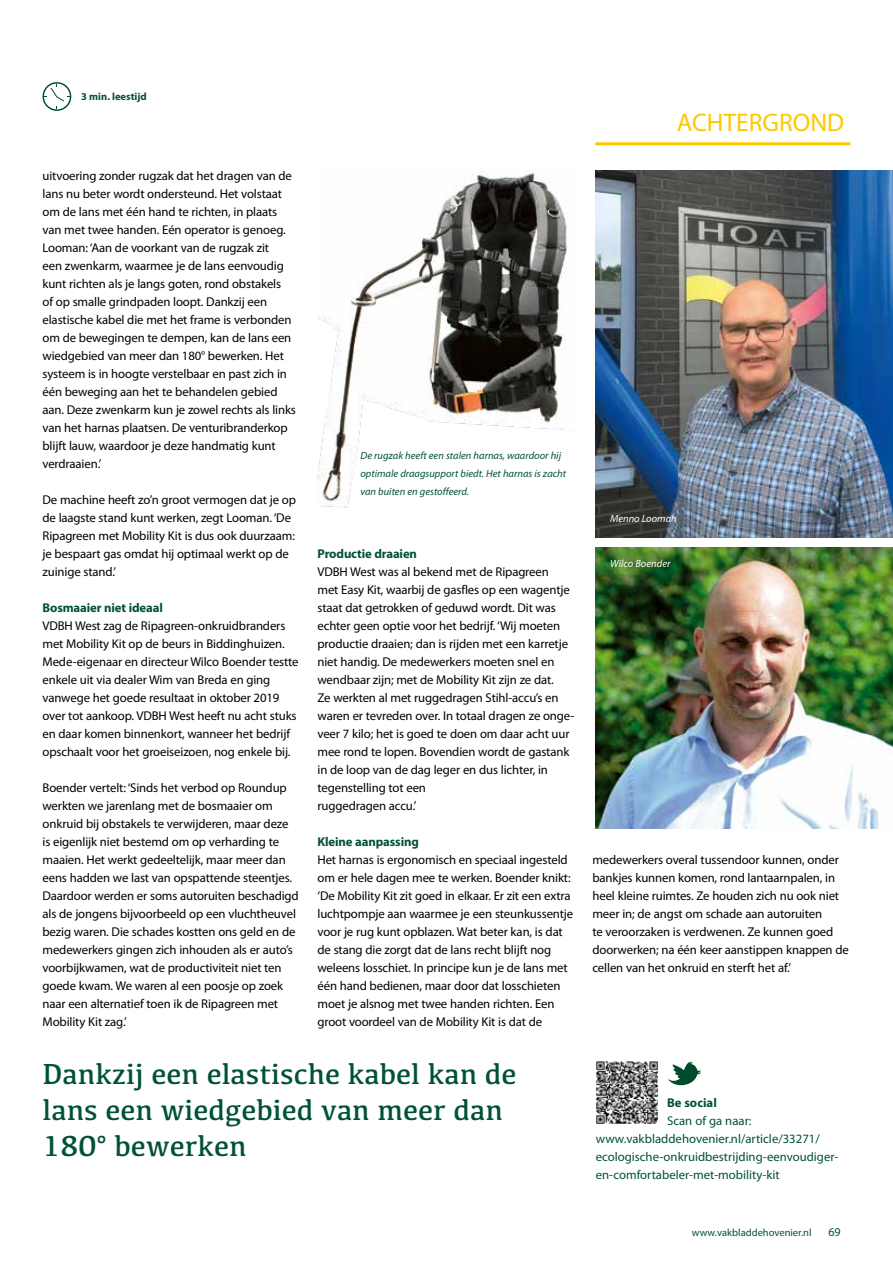
<style>
.page{position:relative;width:893px;height:1263px;background:#fff}
.page>*{position:absolute;margin:0;border:0;box-sizing:border-box;transform-origin:0 0}
.t1{font:30px/36px "Kefa";color:#005139}
.t2{font:25.5px "Myriad Pro";color:#fec800}
.t3{font:12.75px/18px "Myriad Pro";letter-spacing:-.01em;color:#000}
.t4{font:12.75px/18px "Myriad Pro";color:#005139}
.t5{font:700 12.75px "Myriad Pro";letter-spacing:-.01em;color:#005139}
.t6{font:12px "Myriad Pro";color:#005139}
.t7{font:italic 10.5px/18px "Myriad Pro";color:#005139}
.t8{font:10.5px "Myriad Pro";color:#005139}
.t9{font:italic 10.5px "Myriad Pro";color:#fff}
.t10{font:700 10.5px "Myriad Pro";color:#005139}
</style>
<div class="page">
<hr style="left:595px;top:142px;width:255px;height:3px;background:#fec800">
<svg style="left:43px;top:82px;width:28px;height:29px"></svg>
<img style="left:595px;top:170px;width:298px;height:367px">
<img style="left:595px;top:547px;width:298px;height:281px">
<img style="left:596px;top:1061px;width:62px;height:62px">
<svg style="left:668px;top:1062px;width:32px;height:23px"></svg>
<img style="left:317px;top:170px;width:251px;height:338px">
<p class="t10" style="left:81px;top:90px;width:67px">3 min. leestijd</p>
<p class="t3" style="left:43px;top:167px;width:255px">uitvoering zonder rugzak dat het dragen van de lans nu beter wordt ondersteund. Het volstaat om de lans met één hand te richten, in plaats van met twee handen. Eén operator is genoeg.<br>Looman: ‘Aan de voorkant van de rugzak zit<br>een zwenkarm, waarmee je de lans eenvoudig kunt richten als je langs goten, rond obstakels<br>of op smalle grindpaden loopt. Dankzij een elastische kabel die met het frame is verbonden om de bewegingen te dempen, kan de lans een wiedgebied van meer dan 180° bewerken. Het systeem is in hoogte verstelbaar en past zich in één beweging aan het te behandelen gebied aan. Deze zwenkarm kun je zowel rechts als links van het harnas plaatsen. De venturibranderkop blijft lauw, waardoor je deze handmatig kunt verdraaien.’</p>
<p class="t3" style="left:43px;top:491px;width:255px">De machine heeft zo’n groot vermogen dat je op de laagste stand kunt werken, zegt Looman. ‘De Ripagreen met Mobility Kit is dus ook duurzaam: je bespaart gas omdat hij optimaal werkt op de zuinige stand.’</p>
<p class="t5" style="left:43px;top:599px;width:122px">Bosmaaier niet ideaal</p>
<p class="t3" style="left:43px;top:617px;width:258px">VDBH West zag de Ripagreen-onkruidbranders met Mobility Kit op de beurs in Biddinghuizen.<br>Mede-eigenaar en directeur Wilco Boender testte enkele uit via dealer Wim van Breda en ging vanwege het goede resultaat in oktober 2019 over tot aankoop. VDBH West heeft nu acht stuks en daar komen binnenkort, wanneer het bedrijf opschaalt voor het groeiseizoen, nog enkele bij.</p>
<p class="t3" style="left:43px;top:779px;width:258px">Boender vertelt: ‘Sinds het verbod op Roundup werkten we jarenlang met de bosmaaier om onkruid bij obstakels te verwijderen, maar deze is eigenlijk niet bestemd om op verharding te maaien. Het werkt gedeeltelijk, maar meer dan eens hadden we last van opspattende steentjes.<br>Daardoor werden er soms autoruiten beschadigd als de jongens bijvoorbeeld op een vluchtheuvel bezig waren. Die schades kostten ons geld en de medewerkers gingen zich inhouden als er auto’s voorbijkwamen, wat de productiviteit niet ten goede kwam. We waren al een poosje op zoek naar een alternatief toen ik de Ripagreen met Mobility Kit zag.’</p>
<h2 class="t2" style="left:677px;top:107px;width:169px">ACHTERGROND</h2>
<p class="t7" style="left:360px;top:446px;width:207px">De rugzak heeft een stalen harnas, waardoor hij optimale draagsupport biedt. Het harnas is zacht van buiten en gestoffeerd.</p>
<p class="t9" style="left:610px;top:512px;width:68px">Menno Looman</p>
<p class="t9" style="left:610px;top:557px;width:62px">Wilco Boender</p>
<p class="t5" style="left:317px;top:546px;width:101px">Productie draaien</p>
<p class="t3" style="left:317px;top:563px;width:258px">VDBH West was al bekend met de Ripagreen<br>met Easy Kit, waarbij de gasfles op een wagentje staat dat getrokken of geduwd wordt. Dit was echter geen optie voor het bedrijf. ‘Wij moeten productie draaien; dan is rijden met een karretje niet handig. De medewerkers moeten snel en wendbaar zijn; met de Mobility Kit zijn ze dat.<br>Ze werkten al met ruggedragen Stihl-accu’s en waren er tevreden over. In totaal dragen ze onge&shy;veer 7 kilo; het is goed te doen om daar acht uur mee rond te lopen. Bovendien wordt de gastank in de loop van de dag leger en dus lichter, in tegenstelling tot een<br>ruggedragen accu.’</p>
<p class="t5" style="left:317px;top:834px;width:103px">Kleine aanpassing</p>
<p class="t3" style="left:317px;top:851px;width:257px">Het harnas is ergonomisch en speciaal ingesteld om er hele dagen mee te werken. Boender knikt: ‘De Mobility Kit zit goed in elkaar. Er zit een extra luchtpompje aan waarmee je een steunkussentje voor je rug kunt opblazen. Wat beter kan, is dat de stang die zorgt dat de lans recht blijft nog weleens losschiet. In principe kun je de lans met één hand bedienen, maar door dat losschieten moet je alsnog met twee handen richten. Een groot voordeel van de Mobility Kit is dat de</p>
<p class="t3" style="left:592px;top:851px;width:258px">medewerkers overal tussendoor kunnen, onder bankjes kunnen komen, rond lantaarnpalen, in heel kleine ruimtes. Ze houden zich nu ook niet meer in; de angst om schade aan autoruiten<br>te veroorzaken is verdwenen. Ze kunnen goed doorwerken; na één keer aanstippen knappen de cellen van het onkruid en sterft het af.’</p>
<h1 class="t1" style="left:43px;top:1054px;width:476px">Dankzij een elastische kabel kan de lans een wiedgebied van meer dan<br>180° bewerken</h1>
<p class="t5" style="left:667px;top:1094px;width:51px">Be social</p>
<p class="t4" style="left:596px;top:1112px;width:244px;text-indent:71px">Scan of ga naar: www.vakbladdehovenier.nl/article/33271/ ecologische-onkruidbestrijding-eenvoudiger&shy;en-comfortabeler-met-mobility-kit</p>
<p class="t8" style="left:692px;top:1226px;width:121px">www.vakbladdehovenier.nl</p>
<p class="t6" style="left:828px;top:1224px;width:14px">69</p>
</div>
